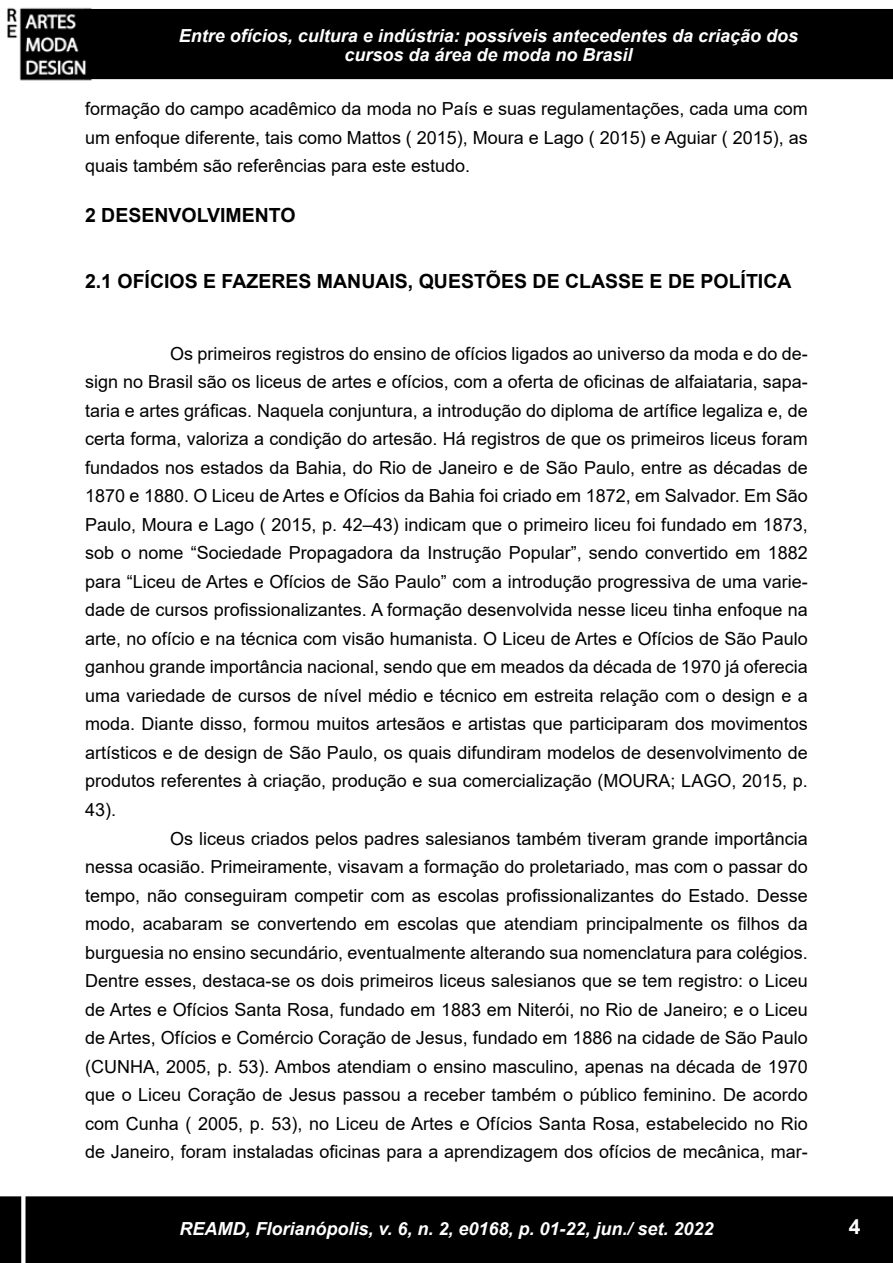
<style>
.page{position:relative;width:893px;height:1263px;background:#fff}
.page>*{position:absolute;margin:0;border:0;box-sizing:border-box;transform-origin:0 0}
.t1{font:700 21px "Arial";color:#fff}
.t2{font:700 19.5px "Arial";color:#000}
.t3{font:18px/28.5px "Arial";color:#000;text-align:justify}
.t4{font:italic 700 18px/18.6px "Arial";color:#fff;text-align:center}
</style>
<div class="page">
<div style="left:85px;top:10px;width:807px;height:68px;background:#000"></div>
<div style="left:84px;top:9px;width:809px;height:70px;border:2px solid #000"></div>
<img style="left:7px;top:7px;width:93px;height:74px">
<div style="left:1px;top:1197px;width:891px;height:65px;background:#000"></div>
<div style="left:0;top:1196px;width:893px;height:67px;border:2px solid #000"></div>
<div style="left:21px;top:383px;width:5px;height:880px;background:#fff"></div>
<p class="t4" style="left:179px;top:27px;width:621px">Entre ofícios, cultura e indústria: possíveis antecedentes da criação dos cursos da área de moda no Brasil</p>
<p class="t3" style="left:85px;top:94px;width:724px">formação do campo acadêmico da moda no País e suas regulamentações, cada uma com um enfoque diferente, tais como Mattos ( 2015), Moura e Lago ( 2015) e Aguiar ( 2015), as quais também são referências para este estudo.</p>
<p class="t2" style="left:85px;top:202px;width:212px">2 DESENVOLVIMENTO</p>
<p class="t2" style="left:85px;top:267px;width:708px">2.1 OFÍCIOS E FAZERES MANUAIS, QUESTÕES DE CLASSE E DE POLÍTICA</p>
<p class="t3" style="left:170px;top:339px;width:639px">Os primeiros registros do ensino de ofícios ligados ao universo da moda e do de-</p>
<p class="t3" style="left:85px;top:368px;width:724px">sign no Brasil são os liceus de artes e ofícios, com a oferta de oficinas de alfaiataria, sapa-</p>
<p class="t3" style="left:85px;top:396px;width:724px">taria e artes gráficas. Naquela conjuntura, a introdução do diploma de artífice legaliza e, de</p>
<p class="t3" style="left:85px;top:425px;width:724px">certa forma, valoriza a condição do artesão. Há registros de que os primeiros liceus foram</p>
<p class="t3" style="left:85px;top:453px;width:724px">fundados nos estados da Bahia, do Rio de Janeiro e de São Paulo, entre as décadas de</p>
<p class="t3" style="left:85px;top:482px;width:724px">1870 e 1880. O Liceu de Artes e Ofícios da Bahia foi criado em 1872, em Salvador. Em São</p>
<p class="t3" style="left:85px;top:510px;width:724px">Paulo, Moura e Lago ( 2015, p. 42–43) indicam que o primeiro liceu foi fundado em 1873,</p>
<p class="t3" style="left:85px;top:539px;width:724px">sob o nome “Sociedade Propagadora da Instrução Popular”, sendo convertido em 1882</p>
<p class="t3" style="left:85px;top:567px;width:724px">para “Liceu de Artes e Ofícios de São Paulo” com a introdução progressiva de uma varie-</p>
<p class="t3" style="left:85px;top:596px;width:724px">dade de cursos profissionalizantes. A formação desenvolvida nesse liceu tinha enfoque na</p>
<p class="t3" style="left:85px;top:624px;width:724px">arte, no ofício e na técnica com visão humanista. O Liceu de Artes e Ofícios de São Paulo</p>
<p class="t3" style="left:85px;top:653px;width:724px">ganhou grande importância nacional, sendo que em meados da década de 1970 já oferecia</p>
<p class="t3" style="left:85px;top:681px;width:724px">uma variedade de cursos de nível médio e técnico em estreita relação com o design e a</p>
<p class="t3" style="left:85px;top:710px;width:724px">moda. Diante disso, formou muitos artesãos e artistas que participaram dos movimentos</p>
<p class="t3" style="left:85px;top:738px;width:724px">artísticos e de design de São Paulo, os quais difundiram modelos de desenvolvimento de</p>
<p class="t3" style="left:85px;top:767px;width:724px">produtos referentes à criação, produção e sua comercialização (MOURA; LAGO, 2015, p.</p>
<p class="t3" style="left:85px;top:795px;width:33px">43).</p>
<p class="t3" style="left:170px;top:824px;width:639px">Os liceus criados pelos padres salesianos também tiveram grande importância</p>
<p class="t3" style="left:85px;top:852px;width:724px">nessa ocasião. Primeiramente, visavam a formação do proletariado, mas com o passar do</p>
<p class="t3" style="left:85px;top:881px;width:724px">tempo, não conseguiram competir com as escolas profissionalizantes do Estado. Desse</p>
<p class="t3" style="left:85px;top:909px;width:724px">modo, acabaram se convertendo em escolas que atendiam principalmente os filhos da</p>
<p class="t3" style="left:85px;top:938px;width:724px">burguesia no ensino secundário, eventualmente alterando sua nomenclatura para colégios.</p>
<p class="t3" style="left:85px;top:966px;width:724px">Dentre esses, destaca-se os dois primeiros liceus salesianos que se tem registro: o Liceu</p>
<p class="t3" style="left:85px;top:995px;width:724px">de Artes e Ofícios Santa Rosa, fundado em 1883 em Niterói, no Rio de Janeiro; e o Liceu</p>
<p class="t3" style="left:85px;top:1023px;width:724px">de Artes, Ofícios e Comércio Coração de Jesus, fundado em 1886 na cidade de São Paulo</p>
<p class="t3" style="left:85px;top:1052px;width:724px">(CUNHA, 2005, p. 53). Ambos atendiam o ensino masculino, apenas na década de 1970</p>
<p class="t3" style="left:85px;top:1080px;width:724px">que o Liceu Coração de Jesus passou a receber também o público feminino. De acordo</p>
<p class="t3" style="left:85px;top:1109px;width:724px">com Cunha ( 2005, p. 53), no Liceu de Artes e Ofícios Santa Rosa, estabelecido no Rio</p>
<p class="t3" style="left:85px;top:1137px;width:724px">de Janeiro, foram instaladas oficinas para a aprendizagem dos ofícios de mecânica, mar-</p>
<p class="t4" style="left:179px;top:1220px;width:536px">REAMD, Florianópolis, v. 6, n. 2, e0168, p. 01-22, jun./ set. 2022</p>
<p class="t1" style="left:849px;top:1211px;width:13px">4</p>
</div>
